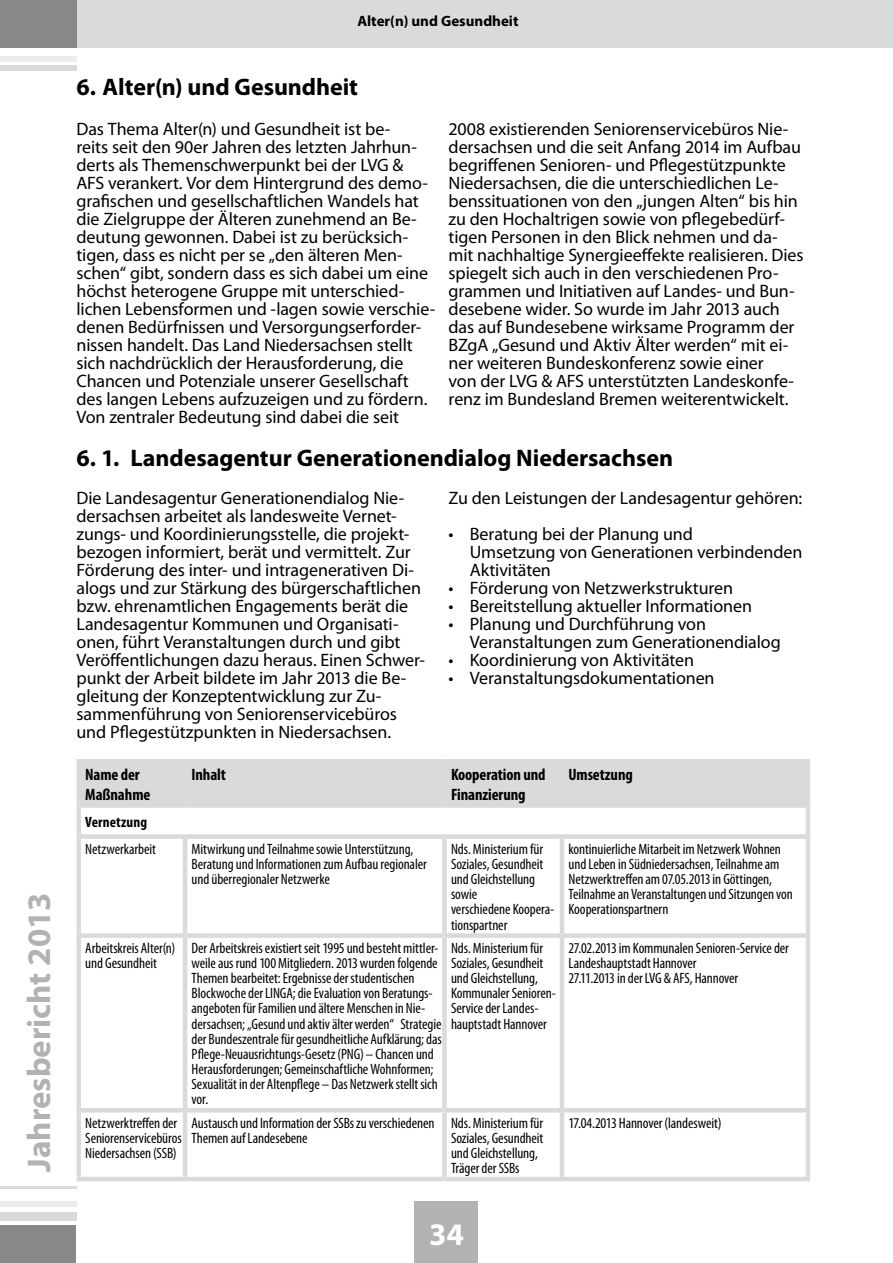
<style>
.page{position:relative;width:893px;height:1263px;background:#fff}
.page>*{position:absolute;margin:0;border:0;box-sizing:border-box;transform-origin:0 0}
.t1{font:700 33px "Myriad Pro";color:#b1b2b4}
.t2{font:700 31.5px "Myriad Pro";color:#fff}
.t3{font:700 24px "Myriad Pro";color:#000}
.t4{font:18px/18px "Myriad Pro";letter-spacing:-.005em;color:#000}
.t5{font:700 condensed 16.5px/19.8px "Myriad Pro";letter-spacing:-.005em;color:#000}
.t6{font:condensed 15px/15.1px "Myriad Pro";letter-spacing:-.005em;color:#000}
.t7{font:700 15px "Myriad Pro";color:#000}
.t8{font:700 condensed 15px "Myriad Pro";letter-spacing:.01em;color:#000}
</style>
<div class="page">
<div style="left:81px;top:763px;width:725px;height:40px;background:#d9dadb"></div>
<hr style="left:77px;top:808px;width:4px;height:26px;background:#d9dadb">
<hr style="left:806px;top:808px;width:4px;height:26px;background:#d9dadb">
<hr style="left:77px;top:839px;width:4px;height:94px;background:#d9dadb">
<hr style="left:183px;top:839px;width:4px;height:94px;background:#d9dadb">
<div style="left:442px;top:839px;width:5px;height:94px;background:#d9dadb"></div>
<hr style="left:560px;top:839px;width:4px;height:94px;background:#d9dadb">
<hr style="left:806px;top:839px;width:4px;height:94px;background:#d9dadb">
<hr style="left:77px;top:938px;width:4px;height:170px;background:#d9dadb">
<hr style="left:183px;top:938px;width:4px;height:170px;background:#d9dadb">
<div style="left:442px;top:938px;width:5px;height:170px;background:#d9dadb"></div>
<hr style="left:560px;top:938px;width:4px;height:170px;background:#d9dadb">
<hr style="left:806px;top:938px;width:4px;height:170px;background:#d9dadb">
<hr style="left:77px;top:1112px;width:4px;height:65px;background:#d9dadb">
<hr style="left:183px;top:1112px;width:4px;height:65px;background:#d9dadb">
<div style="left:442px;top:1112px;width:5px;height:65px;background:#d9dadb"></div>
<hr style="left:560px;top:1112px;width:4px;height:65px;background:#d9dadb">
<hr style="left:806px;top:1112px;width:4px;height:65px;background:#d9dadb">
<div style="left:77px;top:834px;width:108px;height:5px;background:#d9dadb"></div>
<div style="left:185px;top:834px;width:259px;height:5px;background:#d9dadb"></div>
<div style="left:444px;top:834px;width:118px;height:5px;background:#d9dadb"></div>
<div style="left:562px;top:834px;width:248px;height:5px;background:#d9dadb"></div>
<div style="left:77px;top:933px;width:108px;height:5px;background:#d9dadb"></div>
<div style="left:185px;top:933px;width:259px;height:5px;background:#d9dadb"></div>
<div style="left:444px;top:933px;width:118px;height:5px;background:#d9dadb"></div>
<div style="left:562px;top:933px;width:248px;height:5px;background:#d9dadb"></div>
<hr style="left:77px;top:1108px;width:108px;height:4px;background:#d9dadb">
<hr style="left:185px;top:1108px;width:259px;height:4px;background:#d9dadb">
<hr style="left:444px;top:1108px;width:118px;height:4px;background:#d9dadb">
<hr style="left:562px;top:1108px;width:248px;height:4px;background:#d9dadb">
<hr style="left:77px;top:1177px;width:108px;height:4px;background:#d9dadb">
<hr style="left:185px;top:1177px;width:259px;height:4px;background:#d9dadb">
<hr style="left:444px;top:1177px;width:118px;height:4px;background:#d9dadb">
<hr style="left:562px;top:1177px;width:248px;height:4px;background:#d9dadb">
<hr style="left:77px;top:759px;width:108px;height:4px;background:#d9dadb">
<hr style="left:77px;top:763px;width:4px;height:40px;background:#d9dadb">
<hr style="left:185px;top:759px;width:259px;height:4px;background:#d9dadb">
<hr style="left:183px;top:763px;width:4px;height:40px;background:#d9dadb">
<hr style="left:444px;top:759px;width:118px;height:4px;background:#d9dadb">
<div style="left:442px;top:763px;width:5px;height:40px;background:#d9dadb"></div>
<hr style="left:562px;top:759px;width:248px;height:4px;background:#d9dadb">
<hr style="left:560px;top:763px;width:4px;height:40px;background:#d9dadb">
<hr style="left:806px;top:763px;width:4px;height:40px;background:#d9dadb">
<div style="left:77px;top:803px;width:108px;height:5px;background:#d9dadb"></div>
<div style="left:185px;top:803px;width:259px;height:5px;background:#d9dadb"></div>
<div style="left:444px;top:803px;width:118px;height:5px;background:#d9dadb"></div>
<div style="left:562px;top:803px;width:248px;height:5px;background:#d9dadb"></div>
<div style="left:0;top:0;width:893px;height:48px;background:#d9dadb"></div>
<div style="left:0;top:56px;width:77px;height:5px;background:#ececed"></div>
<div style="left:0;top:65px;width:77px;height:6px;background:#d9dadb"></div>
<div style="left:0;top:0;width:77px;height:48px;background:#878889"></div>
<div style="left:0;top:1201px;width:77px;height:5px;background:#ececed"></div>
<hr style="left:0;top:1186px;width:77px;height:3px;background:#d9dadb">
<div style="left:0;top:1225px;width:76px;height:38px;background:#878889"></div>
<div style="left:0;top:1212px;width:77px;height:8px;background:#d9dadb"></div>
<div style="left:415px;top:1201px;width:63px;height:62px;background:#b1b2b4"></div>
<h1 class="t1" style="left:18px;top:1171px;width:281px;rotate:-90deg">Jahresbericht 2013</h1>
<p class="t7" style="left:357px;top:11px;width:163px">Alter(n) und Gesundheit</p>
<h3 class="t3" style="left:77px;top:71px;width:283px">6. Alter(n) und Gesundheit</h3>
<p class="t4" style="left:77px;top:120px;width:360px">Das Thema Alter(n) und Gesundheit ist be-<br>reits seit den 90er Jahren des letzten Jahrhun&shy;derts als Themenschwerpunkt bei der LVG &amp; AFS verankert. Vor dem Hintergrund des demo&shy;grafischen und gesellschaftlichen Wandels hat die Zielgruppe der Älteren zunehmend an Be&shy;deutung gewonnen. Dabei ist zu berücksich&shy;tigen, dass es nicht per se „den älteren Men&shy;schen“ gibt, sondern dass es sich dabei um eine höchst heterogene Gruppe mit unterschied&shy;lichen Lebensformen und -lagen sowie verschie&shy;denen Bedürfnissen und Versorgungserforder&shy;nissen handelt. Das Land Niedersachsen stellt sich nachdrücklich der Herausforderung, die Chancen und Potenziale unserer Gesellschaft des langen Lebens aufzuzeigen und zu fördern.<br>Von zentraler Bedeutung sind dabei die seit</p>
<p class="t4" style="left:449px;top:120px;width:356px">2008 existierenden Seniorenservicebüros Nie&shy;dersachsen und die seit Anfang 2014 im Aufbau begriffenen Senioren- und Pflegestützpunkte Niedersachsen, die die unterschiedlichen Le&shy;benssituationen von den „jungen Alten“ bis hin zu den Hochaltrigen sowie von pflegebedürf&shy;tigen Personen in den Blick nehmen und da&shy;mit nachhaltige Synergieeffekte realisieren. Dies spiegelt sich auch in den verschiedenen Pro&shy;grammen und Initiativen auf Landes- und Bun&shy;desebene wider. So wurde im Jahr 2013 auch das auf Bundesebene wirksame Programm der BZgA „Gesund und Aktiv Älter werden“ mit ei&shy;ner weiteren Bundeskonferenz sowie einer<br>von der LVG &amp; AFS unterstützten Landeskonfe&shy;renz im Bundesland Bremen weiterentwickelt.</p>
<h3 class="t3" style="left:77px;top:442px;width:598px">6. 1. Landesagentur Generationendialog Niedersachsen</h3>
<p class="t4" style="left:77px;top:489px;width:350px">Die Landesagentur Generationendialog Nie&shy;dersachsen arbeitet als landesweite Vernet&shy;zungs- und Koordinierungsstelle, die projekt&shy;bezogen informiert, berät und vermittelt. Zur Förderung des inter- und intragenerativen Di&shy;alogs und zur Stärkung des bürgerschaftlichen bzw. ehrenamtlichen Engagements berät die Landesagentur Kommunen und Organisati&shy;onen, führt Veranstaltungen durch und gibt Veröffentlichungen dazu heraus. Einen Schwer&shy;punkt der Arbeit bildete im Jahr 2013 die Be&shy;gleitung der Konzeptentwicklung zur Zu&shy;sammenführung von Seniorenservicebüros und Pflegestützpunkten in Niedersachsen.</p>
<p class="t4" style="left:449px;top:489px;width:355px">Zu den Leistungen der Landesagentur gehören:</p>
<p class="t4" style="left:470px;top:525px;width:334px;text-indent:-21px">• Beratung bei der Planung und<br>Umsetzung von Generationen verbindenden<br>Aktivitäten</p>
<p class="t4" style="left:449px;top:579px;width:286px">• Förderung von Netzwerkstrukturen</p>
<p class="t4" style="left:449px;top:597px;width:305px">• Bereitstellung aktueller Informationen</p>
<p class="t4" style="left:470px;top:615px;width:312px;text-indent:-21px">• Planung und Durchführung von<br>Veranstaltungen zum Generationendialog</p>
<p class="t4" style="left:449px;top:651px;width:247px">• Koordinierung von Aktivitäten</p>
<p class="t4" style="left:449px;top:669px;width:268px">• Veranstaltungsdokumentationen</p>
<p class="t5" style="left:85px;top:764px;width:67px">Name der<br>Maßnahme</p>
<p class="t5" style="left:192px;top:764px;width:36px">Inhalt</p>
<p class="t5" style="left:451px;top:764px;width:96px">Kooperation und<br>Finanzierung</p>
<p class="t5" style="left:568px;top:764px;width:66px">Umsetzung</p>
<p class="t8" style="left:85px;top:812px;width:63px">Vernetzung</p>
<p class="t6" style="left:85px;top:841px;width:72px">Netzwerkarbeit</p>
<p class="t6" style="left:192px;top:841px;width:237px">Mitwirkung und Teilnahme sowie Unterstützung,<br>Beratung und Informationen zum Aufbau regionaler und überregionaler Netzwerke</p>
<p class="t6" style="left:451px;top:841px;width:105px">Nds. Ministerium für<br>Soziales, Gesundheit und Gleichstellung sowie<br>verschiedene Koopera&shy;tionspartner</p>
<p class="t6" style="left:568px;top:841px;width:226px">kontinuierliche Mitarbeit im Netzwerk Wohnen und Leben in Südniedersachsen, Teilnahme am Netzwerktreffen am 07.05.2013 in Göttingen, Teilnahme an Veranstaltungen und Sitzungen von Kooperationspartnern</p>
<p class="t6" style="left:85px;top:940px;width:91px">Arbeitskreis Alter(n) und Gesundheit</p>
<p class="t6" style="left:192px;top:940px;width:252px">Der Arbeitskreis existiert seit 1995 und besteht mittler&shy;weile aus rund 100 Mitgliedern. 2013 wurden folgende Themen bearbeitet: Ergebnisse der studentischen Blockwoche der LINGA; die Evaluation von Beratungs&shy;angeboten für Familien und ältere Menschen in Nie&shy;dersachsen; „Gesund und aktiv älter werden“ Strategie der Bundeszentrale für gesundheitliche Aufklärung; das Pflege-Neuausrichtungs-Gesetz (PNG) – Chancen und Herausforderungen; Gemeinschaftliche Wohnformen; Sexualität in der Altenpflege – Das Netzwerk stellt sich vor.</p>
<p class="t6" style="left:451px;top:940px;width:106px">Nds. Ministerium für<br>Soziales, Gesundheit und Gleichstellung,<br>Kommunaler Senioren-<br>Service der Landes&shy;hauptstadt Hannover</p>
<p class="t6" style="left:568px;top:940px;width:222px">27.02.2013 im Kommunalen Senioren-Service der<br>Landeshauptstadt Hannover<br>27.11.2013 in der LVG &amp; AFS, Hannover</p>
<p class="t6" style="left:85px;top:1115px;width:98px">Netzwerktreffen der<br>Seniorenservicebüros<br>Niedersachsen (SSB)</p>
<p class="t6" style="left:192px;top:1115px;width:244px">Austausch und Information der SSBs zu verschiedenen<br>Themen auf Landesebene</p>
<p class="t6" style="left:451px;top:1115px;width:94px">Nds. Ministerium für<br>Soziales, Gesundheit und Gleichstellung,<br>Träger der SSBs</p>
<p class="t6" style="left:568px;top:1115px;width:155px">17.04.2013 Hannover (landesweit)</p>
<h2 class="t2" style="left:429px;top:1214px;width:36px">34</h2>
</div>
